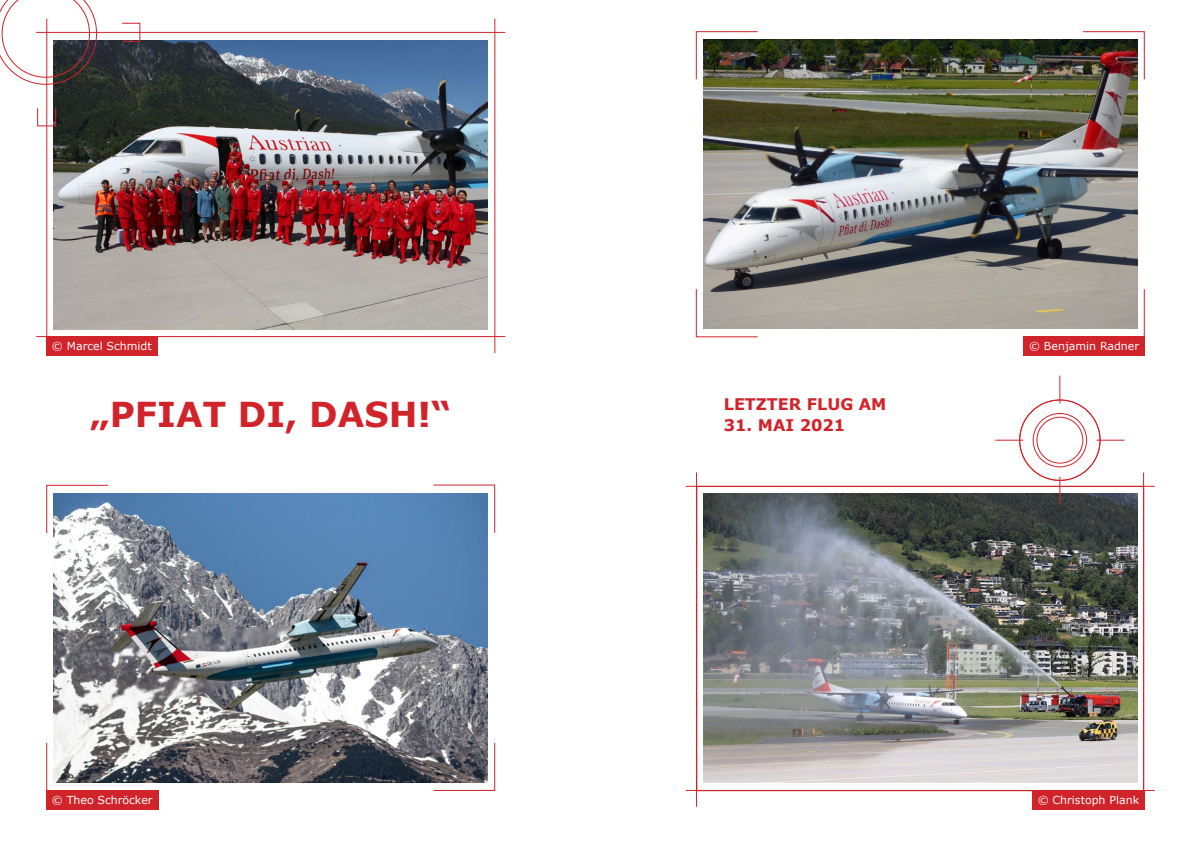
<style>
.page{position:relative;width:1191px;height:842px;background:#fff}
.page>*{position:absolute;margin:0;border:0;box-sizing:border-box;transform-origin:0 0}
.t1{font:700 34.3px "Verdana";color:#d1232a}
.t2{font:700 16px "Verdana";color:#d1232a}
.t3{font:11px "Verdana";color:#fff}
</style>
<div class="page">
<img style="left:54px;top:40px;width:433px;height:289px">
<hr style="left:46px;top:19px;width:1px;height:334px;background:#d1232a">
<hr style="left:494px;top:19px;width:1px;height:334px;background:#d1232a">
<hr style="left:36px;top:336px;width:469px;height:1px;background:#d1232a">
<hr style="left:36px;top:32px;width:469px;height:1px;background:#d1232a">
<svg style="left:0;top:0;width:97px;height:85px"></svg>
<div style="left:37px;top:108px;width:19px;height:18px;border:1px solid #d1232a"></div>
<div style="left:122px;top:23px;width:18px;height:19px;border:1px solid #d1232a"></div>
<div style="left:46px;top:336px;width:111px;height:20px;background:#d1232a"></div>
<div style="left:46px;top:790px;width:112px;height:19px;background:#d1232a"></div>
<svg style="left:432px;top:742px;width:64px;height:49px"></svg>
<svg style="left:433px;top:484px;width:63px;height:50px"></svg>
<svg style="left:46px;top:484px;width:62px;height:50px"></svg>
<svg style="left:46px;top:742px;width:63px;height:48px"></svg>
<img style="left:54px;top:493px;width:433px;height:289px">
<svg style="left:696px;top:486px;width:448px;height:305px"></svg>
<svg style="left:1137px;top:288px;width:8px;height:50px"></svg>
<svg style="left:1082px;top:31px;width:63px;height:49px"></svg>
<svg style="left:695px;top:31px;width:63px;height:49px"></svg>
<svg style="left:695px;top:289px;width:63px;height:49px"></svg>
<img style="left:703px;top:493px;width:434px;height:289px">
<img style="left:703px;top:40px;width:434px;height:289px">
<div style="left:1032px;top:413px;width:55px;height:54px;border:1px solid #d1232a;border-radius:50%"></div>
<div style="left:1036px;top:417px;width:47px;height:47px;border:1px solid #d1232a;border-radius:50%"></div>
<svg style="left:1059px;top:376px;width:1px;height:27px"></svg>
<svg style="left:1059px;top:477px;width:1px;height:28px"></svg>
<svg style="left:995px;top:440px;width:28px;height:1px"></svg>
<svg style="left:1096px;top:440px;width:28px;height:1px"></svg>
<hr style="left:696px;top:472px;width:1px;height:335px;background:#d1232a">
<hr style="left:1143px;top:472px;width:1px;height:335px;background:#d1232a">
<hr style="left:685px;top:790px;width:469px;height:1px;background:#d1232a">
<hr style="left:685px;top:486px;width:469px;height:1px;background:#d1232a">
<div style="left:1032px;top:790px;width:112px;height:20px;background:#d1232a"></div>
<div style="left:1023px;top:336px;width:121px;height:20px;background:#d1232a"></div>
<p class="t3" style="left:52px;top:339px;width:101px">© Marcel Schmidt</p>
<h1 class="t1" style="left:90px;top:392px;width:363px">„PFIAT DI, DASH!“</h1>
<h2 class="t2" style="left:724px;top:393px;width:164px">LETZTER FLUG AM</h2>
<h2 class="t2" style="left:724px;top:415px;width:123px">31. MAI 2021</h2>
<p class="t3" style="left:1029px;top:339px;width:111px">© Benjamin Radner</p>
<p class="t3" style="left:52px;top:793px;width:102px">© Theo Schröcker</p>
<p class="t3" style="left:1037px;top:793px;width:103px">© Christoph Plank</p>
</div>
